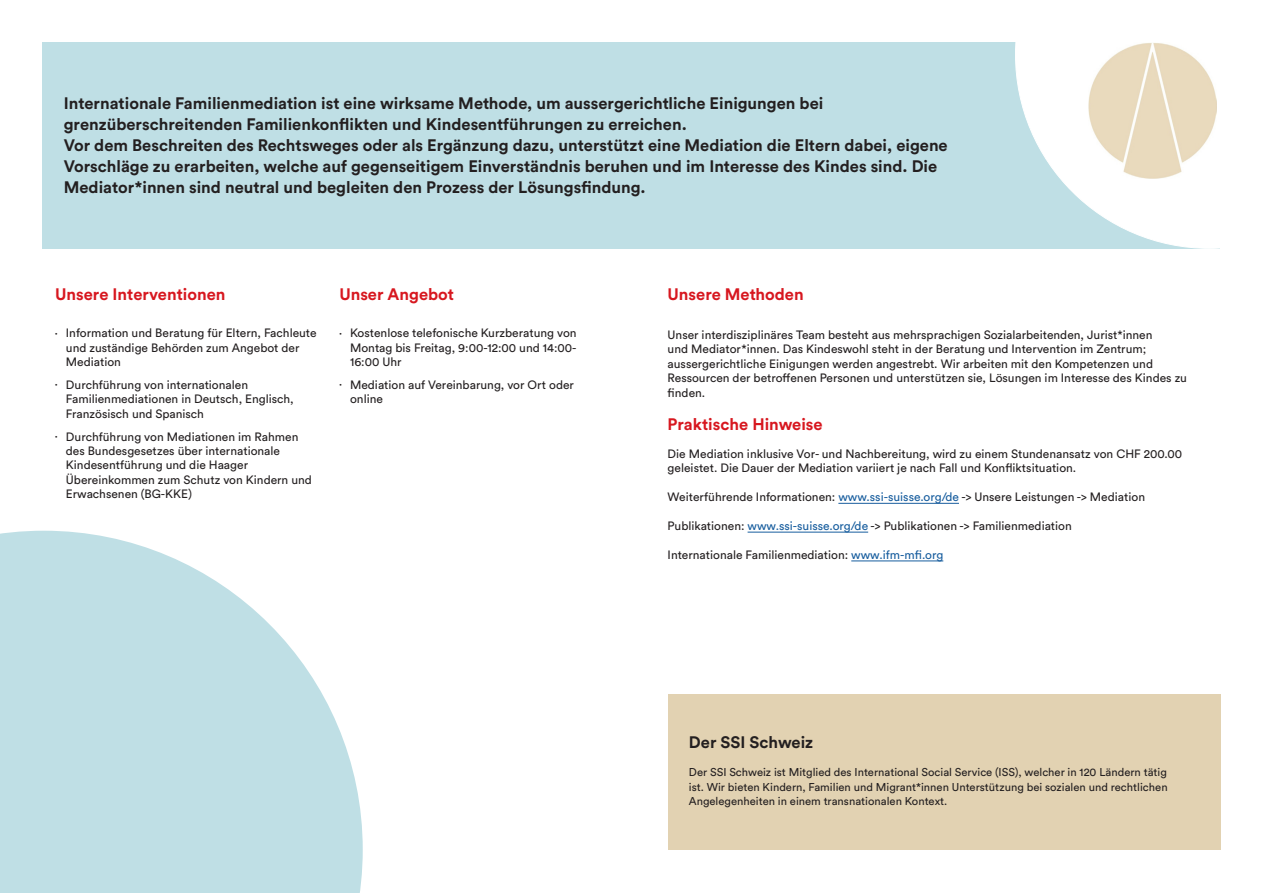
<style>
.page{position:relative;width:1263px;height:893px;background:#fff}
.page>*{position:absolute;margin:0;border:0;box-sizing:border-box;transform-origin:0 0}
.H5_contexte{font:700 16.5px/21px "Circular Pro";color:#231f20}
.H5_contexte-2{font:700 16.5px "Circular Pro";color:#d7171f}
.H5_contexte-3{font:12px/14.4px "Circular Pro";color:#231f20}
.H5_contexte-4{font:11.25px/14.4px "Circular Pro";color:#231f20;text-align:justify}
.s1{font-family:"Myriad Pro";font-size:8.4px}
.s2{color:#175d9e}
</style>
<div class="page">
<div style="left:43px;top:43px;width:1177px;height:206px;background:#bfdfe5"></div>
<svg style="left:1015px;top:42px;width:205px;height:207px"></svg>
<hr style="left:838px;top:503px;width:121px;height:1px;background:#175d9e">
<hr style="left:748px;top:532px;width:120px;height:1px;background:#175d9e">
<hr style="left:851px;top:560px;width:92px;height:1px;background:#175d9e">
<div style="left:668px;top:694px;width:552px;height:156px;background:#e2d2b2"></div>
<img style="left:1089px;top:43px;width:127px;height:135px">
<svg style="left:0;top:531px;width:363px;height:362px;fill:#bfdfe5"></svg>
<p class="H5_contexte" style="left:64px;top:92px;width:761px">Internationale Familienmediation ist eine wirksame Methode, um aussergerichtliche Einigungen bei grenzüberschreitenden Familienkonflikten und Kindesentführungen zu erreichen.</p>
<p class="H5_contexte" style="left:64px;top:134px;width:885px">Vor dem Beschreiten des Rechtsweges oder als Ergänzung dazu, unterstützt eine Mediation die Eltern dabei, eigene<br>Vorschläge zu erarbeiten, welche auf gegenseitigem Einverständnis beruhen und im Interesse des Kindes sind. Die<br>Mediator*innen sind neutral und begleiten den Prozess der Lösungsfindung.</p>
<p class="H5_contexte-2" style="left:55px;top:283px;width:172px">Unsere Interventionen</p>
<p class="H5_contexte-3" style="left:66px;top:325px;width:252px;text-indent:-11px"><span class="s1">•</span> Information und Beratung für Eltern, Fachleute und zuständige Behörden zum Angebot der<br>Mediation</p>
<p class="H5_contexte-3" style="left:66px;top:377px;width:229px;text-indent:-11px"><span class="s1">•</span> Durchführung von internationalen<br>Familienmediationen in Deutsch, Englisch,<br>Französisch und Spanisch</p>
<p class="H5_contexte-3" style="left:66px;top:429px;width:248px;text-indent:-11px"><span class="s1">•</span> Durchführung von Mediationen im Rahmen des Bundesgesetzes über internationale Kindesentführung und die Haager Übereinkommen zum Schutz von Kindern und Erwachsenen (BG-KKE)</p>
<p class="H5_contexte-2" style="left:339px;top:283px;width:116px">Unser Angebot</p>
<p class="H5_contexte-3" style="left:350px;top:325px;width:228px;text-align:justify;text-indent:-11px"><span class="s1">•</span> Kostenlose telefonische Kurzberatung von Montag bis Freitag, 9:00-12:00 und 14:00- 16:00 Uhr</p>
<p class="H5_contexte-3" style="left:350px;top:377px;width:225px;text-indent:-11px"><span class="s1">•</span> Mediation auf Vereinbarung, vor Ort oder online</p>
<p class="H5_contexte-2" style="left:668px;top:283px;width:138px">Unsere Methoden</p>
<p class="H5_contexte-3" style="left:668px;top:327px;width:521px">Unser interdisziplinäres Team besteht aus mehrsprachigen Sozialarbeitenden, Jurist*innen<br>und Mediator*innen. Das Kindeswohl steht in der Beratung und Intervention im Zentrum; aussergerichtliche Einigungen werden angestrebt. Wir arbeiten mit den Kompetenzen und Ressourcen der betroffenen Personen und unterstützen sie, Lösungen im Interesse des Kindes zu finden.</p>
<p class="H5_contexte-2" style="left:668px;top:413px;width:157px">Praktische Hinweise</p>
<p class="H5_contexte-3" style="left:668px;top:446px;width:516px">Die Mediation inklusive Vor- und Nachbereitung, wird zu einem Stundenansatz von CHF 200.00 geleistet. Die Dauer der Mediation variiert je nach Fall und Konfliktsituation.</p>
<p class="H5_contexte-3" style="left:668px;top:489px;width:479px">Weiterführende Informationen: <span class="s2">www.ssi-suisse.org/de</span> -&gt; Unsere Leistungen -&gt; Mediation</p>
<p class="H5_contexte-3" style="left:668px;top:518px;width:406px">Publikationen: <span class="s2">www.ssi-suisse.org/de</span> -&gt; Publikationen -&gt; Familienmediation</p>
<p class="H5_contexte-3" style="left:668px;top:547px;width:277px">Internationale Familienmediation: <span class="s2">www.ifm-mfi.org</span></p>
<p class="H5_contexte" style="left:689px;top:731px;width:126px">Der SSI Schweiz</p>
<p class="H5_contexte-4" style="left:689px;top:765px;width:480px">Der SSI Schweiz ist Mitglied des International Social Service (ISS), welcher in 120 Ländern tätig ist. Wir bieten Kindern, Familien und Migrant*innen Unterstützung bei sozialen und rechtlichen Angelegenheiten in einem transnationalen Kontext.</p>
</div>
